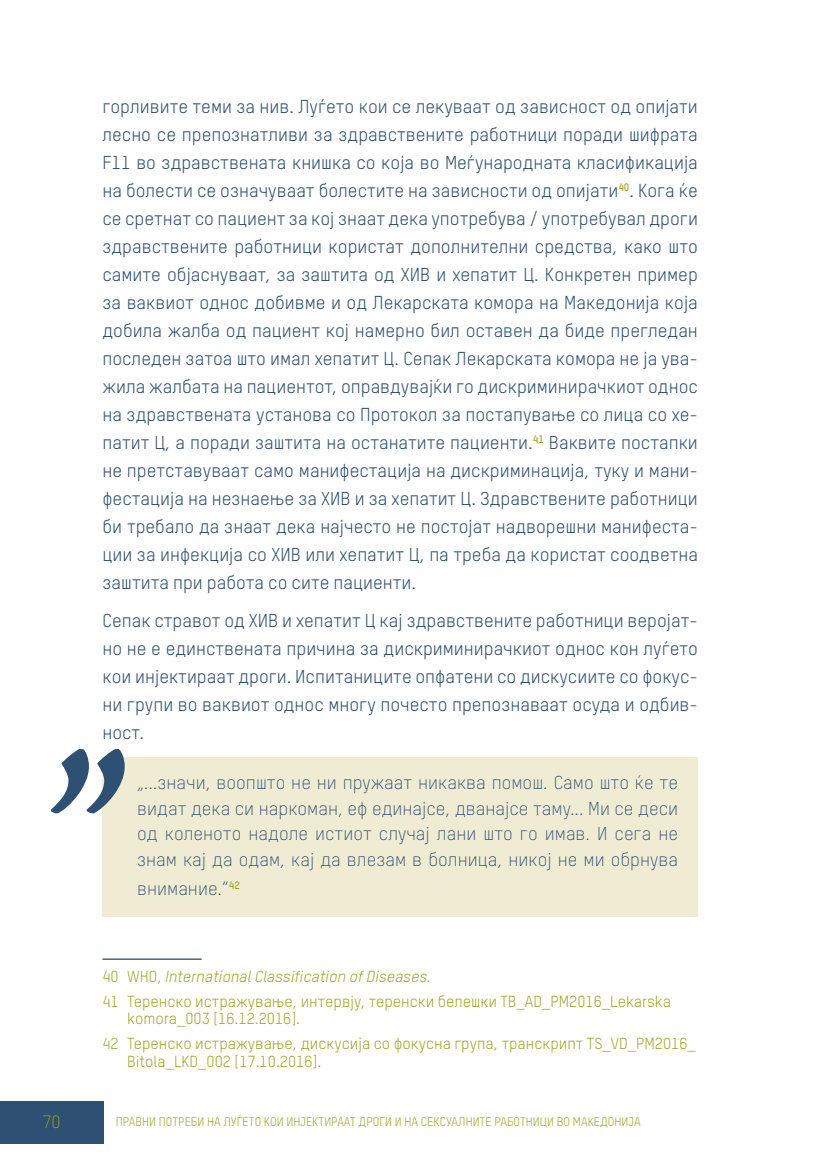
<style>
.page{position:relative;width:819px;height:1167px;background:#fff}
.page>*{position:absolute;margin:0;border:0;box-sizing:border-box;transform-origin:0 0}
.t1{font:18.38px/28px "Oxfam TSTARPRO";color:#2e5072;text-align:justify}
.citat_posvetol{font:300 18.38px/25.4px "Oxfam TSTARPRO";color:#2e5072;text-align:justify}
.t2{font:300 17.5px "Oxfam TSTARPRO";color:#9fa727}
.FUSNOTA{font:15.75px/17.5px "Oxfam TSTARPRO";color:#9fa727}
.FUSNOTA-2{font:italic 15.75px "Oxfam TSTARPRO";color:#9fa727}
.t3{font:12.25px "Oxfam TSTARPRO";color:#9fa727}
.s1{font-style:normal}
</style>
<div class="page">
<div style="left:0;top:1101px;width:103px;height:42px;background:#2e5072"></div>
<div style="left:102px;top:758px;width:596px;height:159px;background:#f0ecd4"></div>
<hr style="left:102px;top:958px;width:100px;height:2px;background:#2e5072">
<svg style="left:51px;top:749px;width:74px;height:65px"></svg>
<p class="t1" style="left:102px;top:93px;width:597px">горливите теми за нив. Луѓето кои се лекуваат од зависност од опијати лесно се препознатливи за здравствените работници поради шифрата F11 во здравствената книшка со која во Меѓународната класификација на болести се означуваат болестите на зависности од опијати<sup>40</sup>. Кога ќе се сретнат со пациент за кој знаат дека употребува / употребувал дроги здравствените работници користат дополнителни средства, како што самите објаснуваат, за заштита од ХИВ и хепатит Ц. Конкретен пример за ваквиот однос добивме и од Лекарската комора на Македонија која добила жалба од пациент кој намерно бил оставен да биде прегледан последен затоа што имал хепатит Ц. Сепак Лекарската комора не ја ува&shy;жила жалбата на пациентот, оправдувајќи го дискриминирачкиот однос на здравствената установа со Протокол за постапување со лица со хе&shy;патит Ц, а поради заштита на останатите пациенти.<sup>41</sup> Ваквите постапки не претставуваат само манифестација на дискриминација, туку и мани&shy;фестација на незнаење за ХИВ и за хепатит Ц. Здравствените работници би требало да знаат дека најчесто не постојат надворешни манифеста&shy;ции за инфекција со ХИВ или хепатит Ц, па треба да користат соодветна заштита при работа со сите пациенти.</p>
<p class="t1" style="left:102px;top:606px;width:597px">Сепак стравот од ХИВ и хепатит Ц кај здравствените работници веројат&shy;но не е единствената причина за дискриминирачкиот однос кон луѓето кои инјектираат дроги. Испитаниците опфатени со дискусиите со фокус&shy;ни групи во ваквиот однос многу почесто препознаваат осуда и одбив&shy;ност.</p>
<p class="citat_posvetol" style="left:137px;top:770px;width:542px">„...значи, воопшто не ни пружаат никаква помош. Само што ќе те видат дека си наркоман, еф единајсе, дванајсе таму... Ми се деси од коленото надоле истиот случај лани што го имав. И сега не знам кај да одам, кај да влезам в болница, никој не ми обрнува</p>
<p class="citat_posvetol" style="left:137px;top:876px;width:104px">внимание.“<sup>42</sup></p>
<p class="FUSNOTA-2" style="left:102px;top:966px;width:330px"><span class="s1">40 WHO,</span> International Classification of Diseases.</p>
<p class="FUSNOTA" style="left:127px;top:992px;width:545px;text-indent:-25px">41 Теренско истражување, интервју, теренски белешки TB_AD_PM2016_Lekarska komora_003 [16.12.2016].</p>
<p class="FUSNOTA" style="left:127px;top:1034px;width:570px;text-indent:-25px">42 Теренско истражување, дискусија со фокусна група, транскрипт TS_VD_PM2016_<br>Bitola_LKD_002 [17.10.2016].</p>
<p class="t2" style="left:42px;top:1111px;width:20px">70</p>
<p class="t3" style="left:116px;top:1114px;width:526px">ПРАВНИ ПОТРЕБИ НА ЛУЃЕТО КОИ ИНЈЕКТИРААТ ДРОГИ И НА СЕКСУАЛНИТЕ РАБОТНИЦИ ВО МАКЕДОНИЈА</p>
</div>
